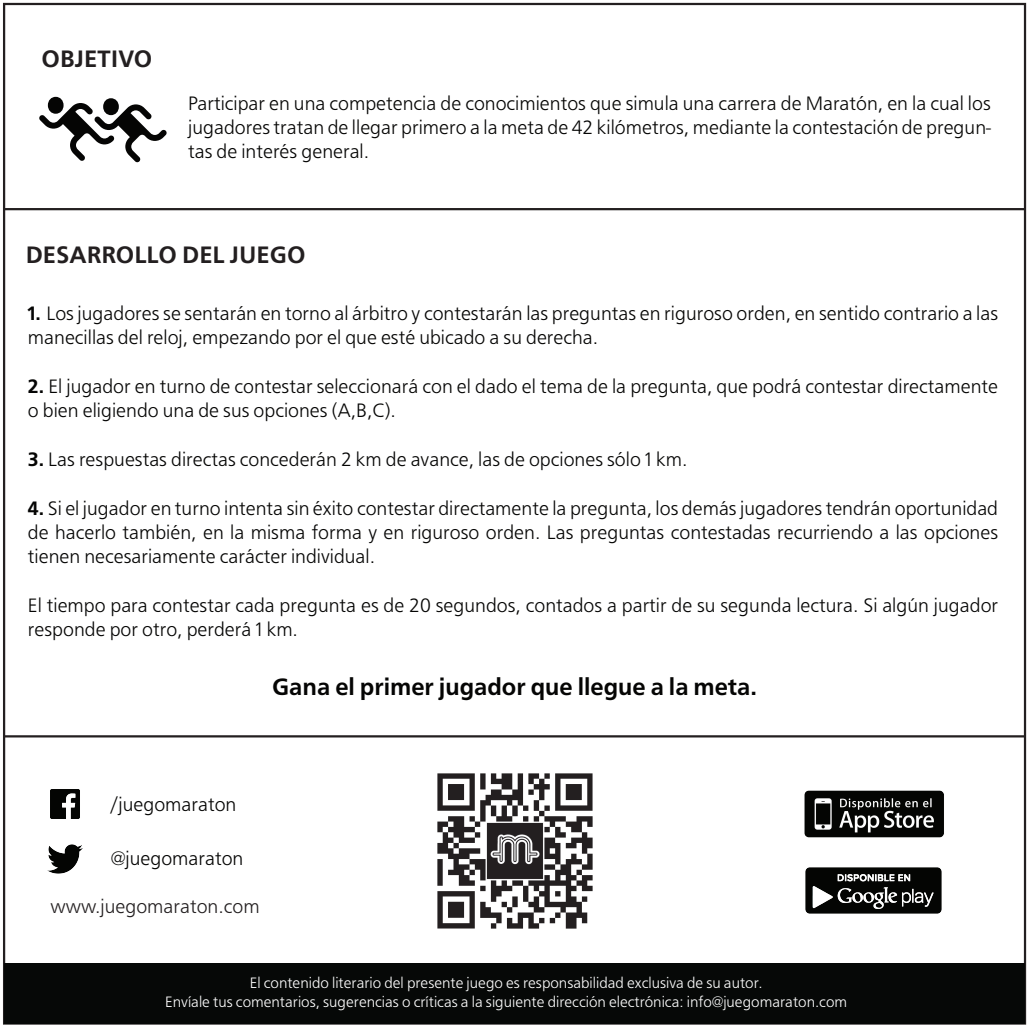
<style>
.page{position:relative;width:1030px;height:1030px;background:#fff}
.page>*{position:absolute;margin:0;border:0;box-sizing:border-box;transform-origin:0 0}
.t1{font:24.75px "Frutiger Bld";color:#050504}
.t2{font:24.75px "Frutiger Bld";color:#231f20}
.t3{font:20.25px/24.3px "Frutiger";color:#050504}
.t4{font:20.25px "Frutiger";color:#231f20}
.t5{font:15.75px/18.9px "Frutiger";color:#fff;text-align:center}
.s1{font-family:"Frutiger Bld"}
</style>
<div class="page">
<div style="left:3px;top:3px;width:1023px;height:1022px;background:#fff;border:2px solid #231f20"></div>
<img style="left:804px;top:790px;width:140px;height:48px">
<img style="left:805px;top:868px;width:137px;height:46px">
<img style="left:50px;top:789px;width:30px;height:30px">
<img style="left:47px;top:844px;width:36px;height:30px">
<img style="left:437px;top:773px;width:156px;height:156px">
<div style="left:4px;top:963px;width:1021px;height:60px;background:#060807"></div>
<svg style="left:868px;top:210px;width:58px;height:1px"></svg>
<svg style="left:657px;top:210px;width:75px;height:1px"></svg>
<div style="left:48px;top:97px;width:16px;height:17px;background:#050504;border-radius:50%"></div>
<svg style="left:103px;top:98px;width:16px;height:17px"></svg>
<svg style="left:39px;top:103px;width:128px;height:59px"></svg>
<hr style="left:4px;top:208px;width:1020px;height:2px;background:#231f20">
<hr style="left:4px;top:735px;width:1020px;height:2px;background:#231f20">
<p class="t2" style="left:41px;top:43px;width:112px">OBJETIVO</p>
<p class="t3" style="left:188px;top:92px;width:804px;text-align:justify">Participar en una competencia de conocimientos que simula una carrera de Maratón, en la cual los jugadores tratan de llegar primero a la meta de 42 kilómetros, mediante la contestación de pregun&shy;tas de interés general.</p>
<p class="t2" style="left:26px;top:239px;width:281px">DESARROLLO DEL JUEGO</p>
<p class="t3" style="left:28px;top:303px;width:972px"><span class="s1">1.</span> Los jugadores se sentarán en torno al árbitro y contestarán las preguntas en riguroso orden, en sentido contrario a las manecillas del reloj, empezando por el que esté ubicado a su derecha.</p>
<p class="t3" style="left:28px;top:376px;width:972px"><span class="s1">2.</span> El jugador en turno de contestar seleccionará con el dado el tema de la pregunta, que podrá contestar directamente o bien eligiendo una de sus opciones (A,B,C).</p>
<p class="t3" style="left:28px;top:449px;width:661px"><span class="s1">3.</span> Las respuestas directas concederán 2 km de avance, las de opciones sólo 1 km.</p>
<p class="t3" style="left:28px;top:497px;width:972px;text-align:justify"><span class="s1">4.</span> Si el jugador en turno intenta sin éxito contestar directamente la pregunta, los demás jugadores tendrán oportunidad de hacerlo también, en la misma forma y en riguroso orden. Las preguntas contestadas recurriendo a las opciones tienen necesariamente carácter individual.</p>
<p class="t3" style="left:28px;top:595px;width:972px">El tiempo para contestar cada pregunta es de 20 segundos, contados a partir de su segunda lectura. Si algún jugador responde por otro, perderá 1 km.</p>
<p class="t1" style="left:272px;top:670px;width:486px">Gana el primer jugador que llegue a la meta.</p>
<p class="t3" style="left:110px;top:793px;width:128px">/juegomaraton</p>
<p class="t3" style="left:111px;top:848px;width:134px">@juegomaraton</p>
<p class="t4" style="left:50px;top:893px;width:211px">www.juegomaraton.com</p>
<p class="t5" style="left:165px;top:975px;width:683px">El contenido literario del presente juego es responsabilidad exclusiva de su autor.<br>Envíale tus comentarios, sugerencias o críticas a la siguiente dirección electrónica: info@juegomaraton.com</p>
</div>
